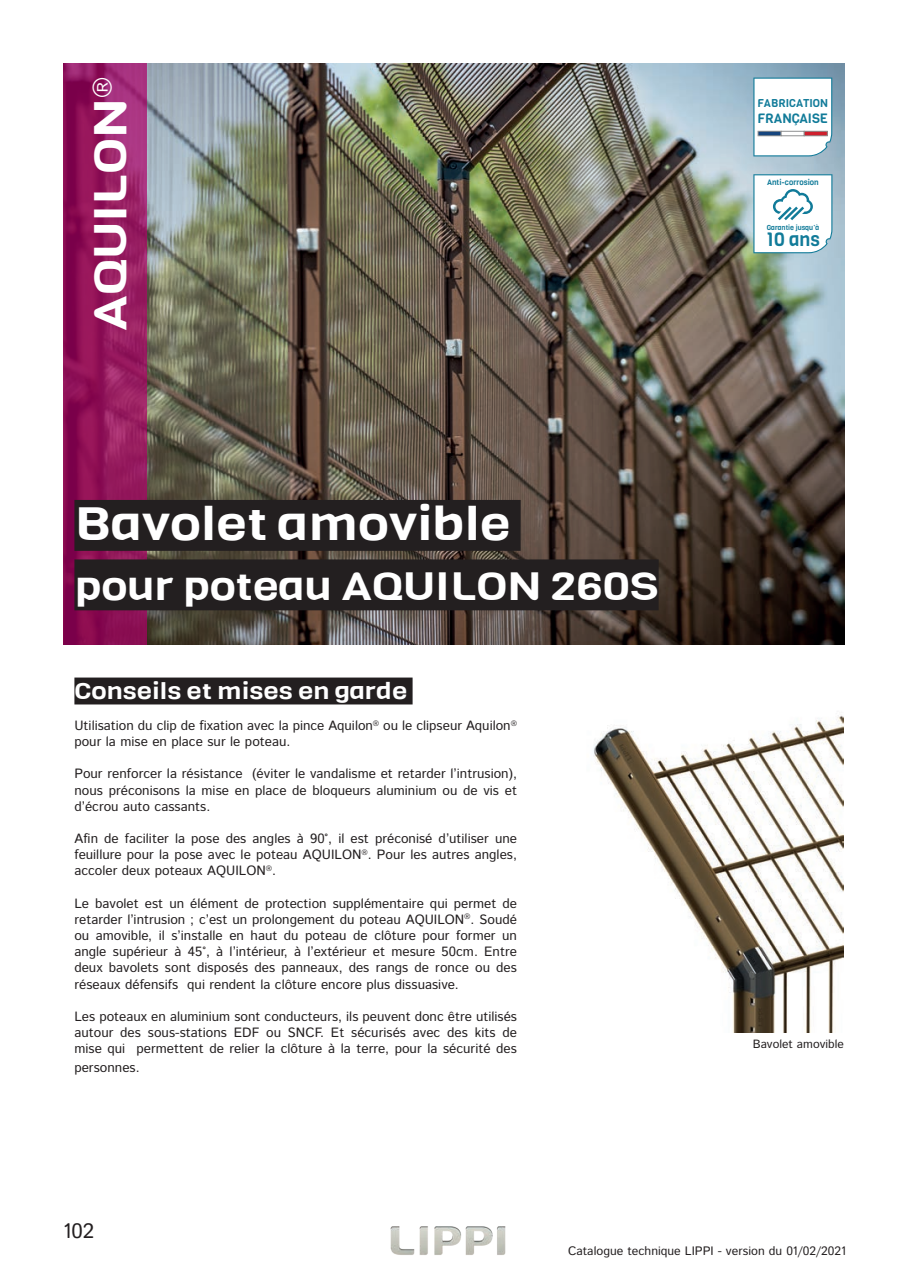
<style>
.page{position:relative;width:908px;height:1280px;background:#fff}
.page>*{position:absolute;margin:0;border:0;box-sizing:border-box;transform-origin:0 0}
.t1{font:45.5px "Viga 125";color:#fff}
.t2{font:44.98px "Viga 125";color:#fff}
.t3{font:38.5px "Viga 125";color:#fff}
.t4{font:22.4px "Viga 125";color:#fff}
.t5{font:21px "Istok Web";color:#231f20}
.t6{font:18.9px "Viga";color:#117b99}
.t7{font:13.47px/16.1px "Istok Web";color:#231f20;text-align:justify}
.t8{font:13.3px "Viga";color:#117b99}
.t9{font:12.25px "Istok Web";color:#231f20}
.t10{font:11.9px "Istok Web";color:#231f20}
.t11{font:11.2px "Viga";color:#117b99}
.t12{font:7.88px "Viga";color:#117b99}
.t13{font:7.17px "Viga";color:#117b99}
</style>
<div class="page">
<img style="left:390px;top:1226px;width:116px;height:29px">
<img style="left:146px;top:64px;width:699px;height:581px">
<svg style="left:63px;top:64px;width:83px;height:581px;background:#92165d"></svg>
<div style="left:74px;top:500px;width:447px;height:51px;background:#231f20"></div>
<div style="left:74px;top:559px;width:584px;height:51px;background:#231f20"></div>
<div style="left:74px;top:677px;width:339px;height:27px;background:#231f20"></div>
<img style="left:593px;top:715px;width:251px;height:318px">
<svg style="left:753px;top:174px;width:79px;height:79px"></svg>
<svg style="left:753px;top:78px;width:79px;height:78px"></svg>
<div style="left:758px;top:131px;width:23px;height:5px;background:#15457e"></div>
<div style="left:758px;top:131px;width:23px;height:5px;border:1px solid #8e9091"></div>
<div style="left:781px;top:131px;width:23px;height:5px;background:#fff"></div>
<div style="left:781px;top:131px;width:23px;height:5px;border:1px solid #8e9091"></div>
<div style="left:804px;top:131px;width:23px;height:5px;background:#cf1f2d"></div>
<div style="left:804px;top:131px;width:23px;height:5px;border:1px solid #8e9091"></div>
<h2 class="t2" style="left:81px;top:331px;width:255px;rotate:-90deg">AQUILON<sup>®</sup></h2>
<h1 class="t1" style="left:74px;top:494px;width:438px">Bavolet amovible</h1>
<h3 class="t3" style="left:74px;top:561px;width:586px">pour poteau AQUILON 260S</h3>
<h3 class="t4" style="left:74px;top:676px;width:334px">Conseils et mises en garde</h3>
<p class="t7" style="left:74px;top:717px;width:444px">Utilisation du clip de fixation avec la pince Aquilon<sup>®</sup> ou le clipseur Aquilon<sup>® </sup>pour la mise en place sur le poteau.</p>
<p class="t7" style="left:74px;top:766px;width:444px">Pour renforcer la résistance (éviter le vandalisme et retarder l’intrusion), nous préconisons la mise en place de bloqueurs aluminium ou de vis et d’écrou auto cassants.</p>
<p class="t7" style="left:74px;top:830px;width:444px">Afin de faciliter la pose des angles à 90°, il est préconisé d’utiliser une feuillure pour la pose avec le poteau AQUILON<sup>®</sup>. Pour les autres angles, accoler deux poteaux AQUILON<sup>®</sup>.</p>
<p class="t7" style="left:74px;top:895px;width:444px">Le bavolet est un élément de protection supplémentaire qui permet de retarder l’intrusion ; c’est un prolongement du poteau AQUILON<sup>®</sup>. Soudé ou amovible, il s’installe en haut du poteau de clôture pour former un angle supérieur à 45°, à l’intérieur, à l’extérieur et mesure 50cm. Entre deux bavolets sont disposés des panneaux, des rangs de ronce ou des réseaux défensifs qui rendent la clôture encore plus dissuasive.</p>
<p class="t7" style="left:74px;top:1008px;width:444px">Les poteaux en aluminium sont conducteurs, ils peuvent donc être utilisés autour des sous-stations EDF ou SNCF. Et sécurisés avec des kits de mise qui permettent de relier la clôture à la terre, pour la sécurité des</p>
<p class="t7" style="left:74px;top:1059px;width:67px">personnes.</p>
<h3 class="t5" style="left:63px;top:1218px;width:33px">102</h3>
<p class="t11" style="left:757px;top:95px;width:72px">FABRICATION</p>
<p class="t8" style="left:757px;top:109px;width:72px">FRANÇAISE</p>
<p class="t12" style="left:767px;top:177px;width:53px">Anti-corrosion</p>
<p class="t13" style="left:767px;top:222px;width:54px">Garantie jusqu’à</p>
<h3 class="t6" style="left:766px;top:227px;width:55px">10 ans</h3>
<p class="t10" style="left:753px;top:1037px;width:93px">Bavolet amovible</p>
<p class="t9" style="left:568px;top:1244px;width:280px">Catalogue technique LIPPI - version du 01/02/2021</p>
</div>
